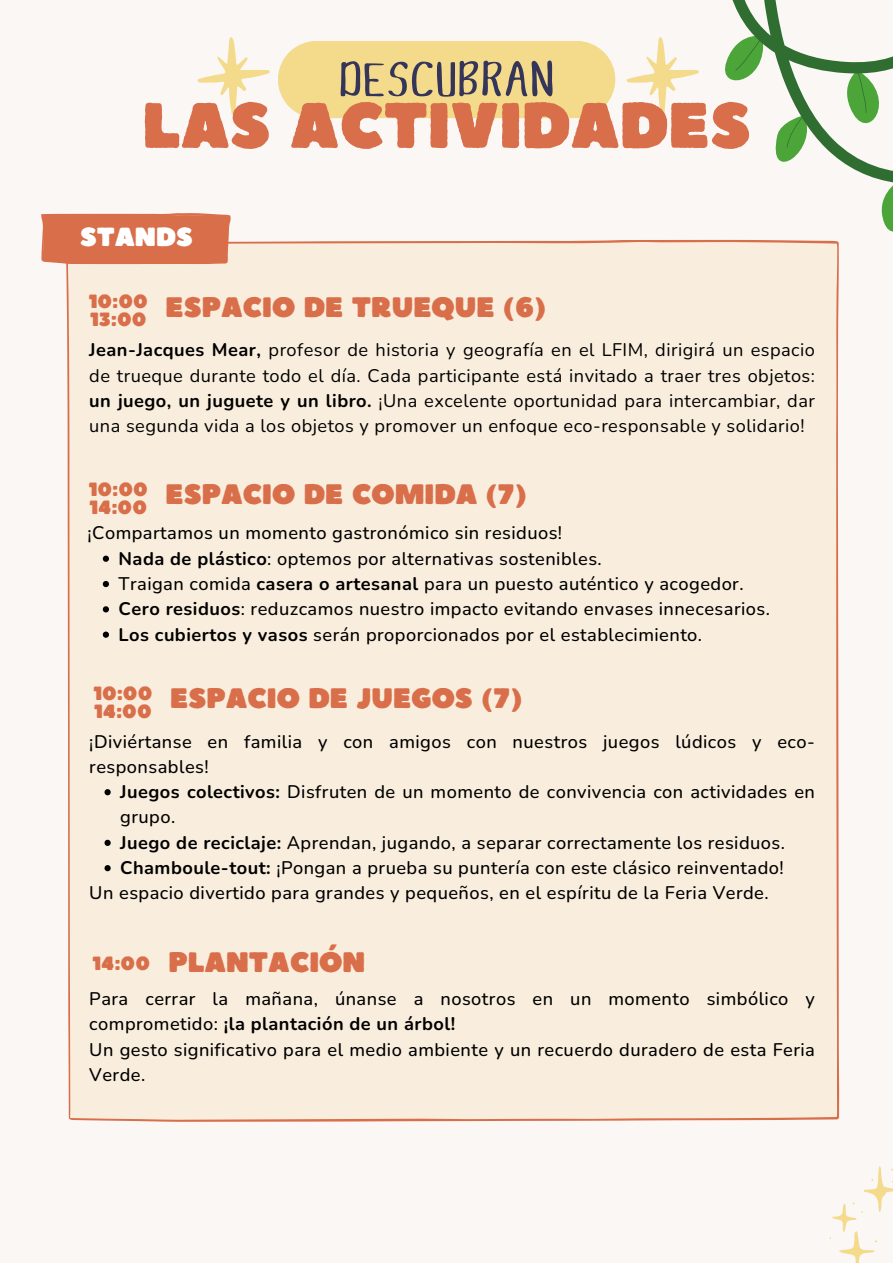
<style>
.page{position:relative;width:893px;height:1263px;background:#faf7f5}
.page>*{position:absolute;margin:0;border:0;box-sizing:border-box;transform-origin:0 0}
.t1{font:64.2px "Boulder";color:#d96e4a}
.t2{font:54px "Story";color:#353459}
.t3{font:28.2px "Boulder";color:#d96e4a}
.t4{font:26.25px "Boulder";color:#fff}
.t5{font:19.2px/18px "Boulder";color:#d96e4a}
.t6{font:500 18.23px/25.3px "Nunito";letter-spacing:.025em;color:#000}
.t7{font:18.23px/25.3px "Nunito";letter-spacing:.025em;color:#000;text-align:justify}
.s1{font-weight:700}
.s2{font-size:19.2px}
</style>
<div class="page">
<svg style="left:725px;top:0;width:168px;height:232px"></svg>
<div style="left:278px;top:41px;width:337px;height:77px;background:#f4da8b"></div>
<svg style="left:626px;top:37px;width:73px;height:78px"></svg>
<svg style="left:197px;top:37px;width:73px;height:78px"></svg>
<svg style="left:829px;top:1166px;width:64px;height:97px"></svg>
<div style="left:66px;top:240px;width:773px;height:882px;background:#f9eedd"></div>
<div style="left:41px;top:213px;width:190px;height:51px;background:#d96e4a"></div>
<svg style="left:103px;top:556px;width:6px;height:6px"></svg>
<svg style="left:103px;top:581px;width:6px;height:6px"></svg>
<svg style="left:103px;top:606px;width:6px;height:6px"></svg>
<svg style="left:103px;top:631px;width:6px;height:7px"></svg>
<svg style="left:104px;top:789px;width:7px;height:6px"></svg>
<svg style="left:104px;top:840px;width:7px;height:6px"></svg>
<svg style="left:104px;top:865px;width:7px;height:6px"></svg>
<h2 class="t2" style="left:338px;top:42px;width:218px">DESCUBRAN</h2>
<h1 class="t1" style="left:142px;top:84px;width:610px">LAS ACTIVIDADES</h1>
<h3 class="t4" style="left:80px;top:220px;width:114px">STANDS</h3>
<p class="t5" style="left:88px;top:292px;width:61px">10:00<br>13:00</p>
<h3 class="t3" style="left:166px;top:289px;width:382px">ESPACIO DE TRUEQUE (6)</h3>
<p class="t7" style="left:89px;top:338px;width:727px"><span class="s1">Jean-Jacques Mear,</span> profesor de historia y geografía en el LFIM, dirigirá un espacio de trueque durante todo el día. Cada participante está invitado a traer tres objetos: <span class="s1">un juego, un juguete y un libro.</span> ¡Una excelente oportunidad para intercambiar, dar una segunda vida a los objetos y promover un enfoque eco-responsable y solidario!</p>
<p class="t5" style="left:88px;top:479px;width:61px">10:00<br>14:00</p>
<h3 class="t3" style="left:166px;top:476px;width:363px">ESPACIO DE COMIDA (7)</h3>
<p class="t6" style="left:119px;top:521px;width:653px;text-indent:-31px">¡Compartamos un momento gastronómico sin residuos!<br><span class="s1">Nada de plástico</span>: optemos por alternativas sostenibles.<br>Traigan comida <span class="s1">casera o artesanal</span> para un puesto auténtico y acogedor.<br><span class="s1">Cero residuos</span>: reduzcamos nuestro impacto evitando envases innecesarios.<br><span class="s1">Los cubiertos y vasos</span> serán proporcionados por el establecimiento.</p>
<p class="t5" style="left:93px;top:683px;width:61px">10:00<br>14:00</p>
<h3 class="t3" style="left:170px;top:680px;width:354px">ESPACIO DE JUEGOS (7)</h3>
<p class="t6" style="left:89px;top:729px;width:727px">¡Diviértanse en familia y con amigos con nuestros juegos lúdicos y eco&shy;responsables!</p>
<p class="t6" style="left:120px;top:779px;width:696px"><span class="s1">Juegos colectivos:</span> Disfruten de un momento de convivencia con actividades en</p>
<p class="t6" style="left:120px;top:805px;width:57px">grupo.</p>
<p class="t6" style="left:120px;top:830px;width:666px"><span class="s1">Juego de reciclaje:</span> Aprendan, jugando, a separar correctamente los residuos.</p>
<p class="t6" style="left:120px;top:855px;width:665px"><span class="s1">Chamboule-tout:</span> ¡Pongan a prueba su puntería con este clásico reinventado!</p>
<p class="t6" style="left:89px;top:881px;width:681px">Un espacio divertido para grandes y pequeños, en el espíritu de la Feria Verde.</p>
<h3 class="t3" style="left:92px;top:944px;width:275px"><span class="s2">14:00</span> PLANTACIÓN</h3>
<p class="t6" style="left:89px;top:986px;width:727px">Para cerrar la mañana, únanse a nosotros en un momento simbólico y comprometido: <span class="s1">¡la plantación de un árbol!<br></span>Un gesto significativo para el medio ambiente y un recuerdo duradero de esta Feria Verde.</p>
</div>
